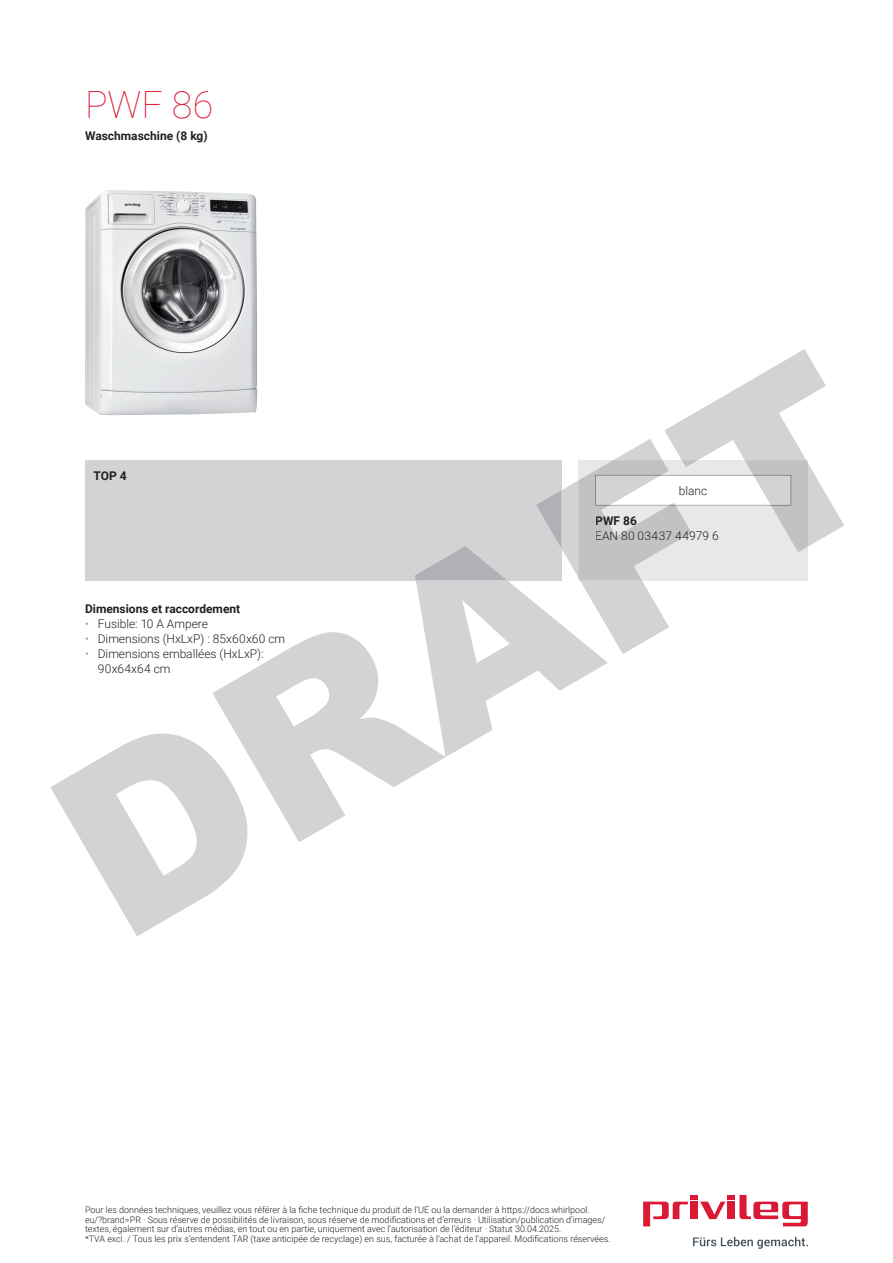
<style>
.page{position:relative;width:893px;height:1263px;background:#fff}
.page>*{position:absolute;margin:0;border:0;box-sizing:border-box;transform-origin:0 0}
.t1{font:100 37.5px "Roboto";color:#da1935}
.t2{font:300 12px/15px "Roboto";color:#231f20}
.t3{font:700 12px "Roboto";color:#231f20}
.t4{font:300 9px/9.8px "Roboto";color:#231f20}
.s1{color:#9ea0a2}
</style>
<div class="page">
<svg style="left:643px;top:1195px;width:165px;height:31px"></svg>
<div style="left:728px;top:1201px;width:7px;height:18px;background:#da1935"></div>
<div style="left:691px;top:1201px;width:7px;height:18px;background:#da1935"></div>
<svg style="left:693px;top:1237px;width:115px;height:12px"></svg>
<img style="left:85px;top:190px;width:172px;height:225px">
<div style="left:85px;top:460px;width:476px;height:120px;background:#d1d3d4"></div>
<svg style="left:50px;top:733px;width:197px;height:203px"></svg>
<svg style="left:212px;top:632px;width:233px;height:210px;fill:#d3d5d6"></svg>
<svg style="left:415px;top:349px;width:429px;height:408px"></svg>
<h1 class="t1" style="left:85px;top:78px;width:130px">PWF 86</h1>
<h2 class="t3" style="left:85px;top:128px;width:124px">Waschmaschine (8 kg)</h2>
<h2 class="t3" style="left:94px;top:467px;width:35px">TOP 4</h2>
<h2 class="t3" style="left:85px;top:600px;width:157px">Dimensions et raccordement</h2>
<h2 class="t2" style="left:85px;top:616px;width:125px"><span class="s1">•</span> Fusible: 10 A Ampere</h2>
<h2 class="t2" style="left:85px;top:631px;width:202px"><span class="s1">•</span> Dimensions (HxLxP) : 85x60x60 cm</h2>
<h2 class="t2" style="left:98px;top:646px;width:167px;text-indent:-13px"><span class="s1">•</span> Dimensions emballées (HxLxP):<br>90x64x64 cm</h2>
<h2 class="t2" style="left:679px;top:482px;width:30px">blanc</h2>
<h2 class="t3" style="left:595px;top:512px;width:43px">PWF 86</h2>
<h2 class="t2" style="left:595px;top:528px;width:125px">EAN 80 03437 44979 6</h2>
<p class="t4" style="left:85px;top:1204px;width:527px">Pour les données techniques, veuillez vous référer à la fiche technique du produit de l‘UE ou la demander à https://docs.whirlpool. eu/?brand=PR · Sous réserve de possibilités de livraison, sous réserve de modifications et d‘erreurs · Utilisation/publication d‘images/ textes, également sur d‘autres médias, en tout ou en partie, uniquement avec l‘autorisation de l‘éditeur · Statut 30.04.2025.<br>*TVA excl. / Tous les prix s’entendent TAR (taxe anticipée de recyclage) en sus, facturée à l’achat de l’appareil. Modifications réservées.</p>
</div>
